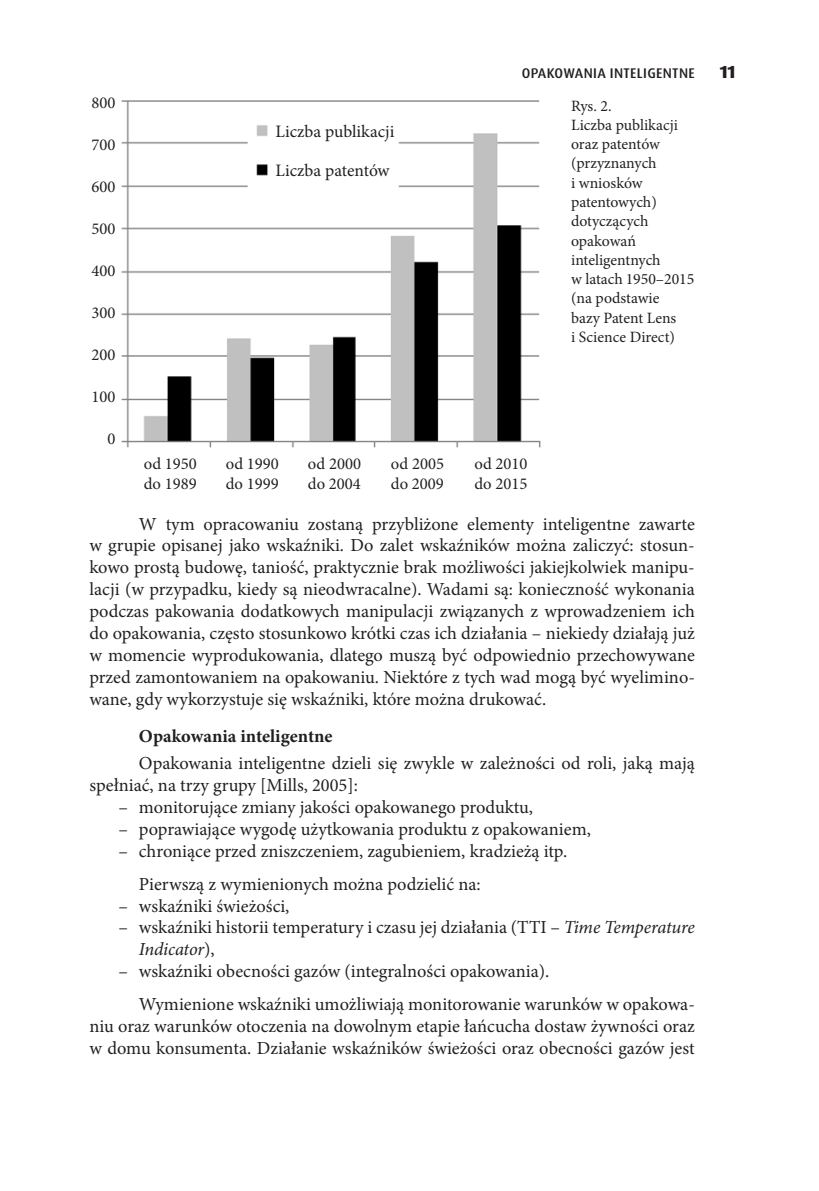
<style>
.page{position:relative;width:819px;height:1191px;background:#fff}
.page>*{position:absolute;margin:0;border:0;box-sizing:border-box;transform-origin:0 0}
.t1{font:18.38px/21.9px "Minion Pro";color:#231f20}
.t2{font:700 18.38px "Minion Pro";color:#231f20}
.t3{font:17.5px "Minion Pro";color:#231f20}
.t4{font:800 17.5px "Dax Pro";color:#231f20}
.t5{font:16.62px/19.2px "Minion Pro";color:#231f20}
.t6{font:15.75px/19.2px "Minion Pro";color:#231f20}
.t7{font:500 14px "Dax Pro";letter-spacing:.025em;color:#231f20}
.s1{font-style:italic}
</style>
<div class="page">
<img style="left:121px;top:100px;width:420px;height:348px">
<div style="left:271px;top:124px;width:126px;height:27px;background:#fff"></div>
<div style="left:271px;top:163px;width:123px;height:23px;background:#fff"></div>
<p class="t5" style="left:92px;top:94px;width:25px">800</p>
<p class="t5" style="left:92px;top:136px;width:25px">700</p>
<p class="t5" style="left:92px;top:178px;width:25px">600</p>
<p class="t5" style="left:92px;top:220px;width:25px">500</p>
<p class="t5" style="left:92px;top:262px;width:25px">400</p>
<p class="t5" style="left:92px;top:304px;width:25px">300</p>
<p class="t5" style="left:92px;top:346px;width:25px">200</p>
<p class="t5" style="left:92px;top:388px;width:25px">100</p>
<p class="t3" style="left:275px;top:124px;width:120px">Liczba publikacji</p>
<p class="t3" style="left:275px;top:163px;width:116px">Liczba patentów</p>
<p class="t7" style="left:521px;top:65px;width:174px">OPAKOWANIA INTELIGENTNE</p>
<p class="t4" style="left:719px;top:62px;width:17px">11</p>
<p class="t6" style="left:571px;top:97px;width:125px">Rys. 2.<br>Liczba publikacji oraz patentów (przyznanych<br>i wniosków patentowych) dotyczących opakowań inteligentnych<br>w latach 1950–2015 (na podstawie<br>bazy Patent Lens<br>i Science Direct)</p>
<p class="t5" style="left:144px;top:456px;width:55px">od 1950 do 1989</p>
<p class="t5" style="left:226px;top:456px;width:55px">od 1990 do 1999</p>
<p class="t5" style="left:308px;top:456px;width:55px">od 2000 do 2004</p>
<p class="t5" style="left:391px;top:456px;width:55px">od 2005 do 2009</p>
<p class="t5" style="left:474px;top:456px;width:55px">od 2010 do 2015</p>
<p class="t1" style="left:89px;top:514px;width:607px;text-align:justify;text-indent:50px">W tym opracowaniu zostaną przybliżone elementy inteligentne zawarte w grupie opisanej jako wskaźniki. Do zalet wskaźników można zaliczyć: stosun&shy;kowo prostą budowę, taniość, praktycznie brak możliwości jakiejkolwiek manipu&shy;lacji (w przypadku, kiedy są nieodwracalne). Wadami są: konieczność wykonania podczas pakowania dodatkowych manipulacji związanych z wprowadzeniem ich do opakowania, często stosunkowo krótki czas ich działania – niekiedy działają już w momencie wyprodukowania, dlatego muszą być odpowiednio przechowywane przed zamontowaniem na opakowaniu. Niektóre z tych wad mogą być wyelimino&shy;wane, gdy wykorzystuje się wskaźniki, które można drukować.</p>
<p class="t2" style="left:139px;top:729px;width:195px">Opakowania inteligentne</p>
<p class="t1" style="left:89px;top:754px;width:607px;text-indent:50px">Opakowania inteligentne dzieli się zwykle w zależności od roli, jaką mają spełniać, na trzy grupy [Mills, 2005]:</p>
<p class="t1" style="left:118px;top:798px;width:416px">– monitorujące zmiany jakości opakowanego produktu,</p>
<p class="t1" style="left:118px;top:820px;width:474px">– poprawiające wygodę użytkowania produktu z opakowaniem,</p>
<p class="t1" style="left:139px;top:836px;width:430px;line-height:32.7px;text-indent:-20px">– chroniące przed zniszczeniem, zagubieniem, kradzieżą itp.<br>Pierwszą z wymienionych można podzielić na:</p>
<p class="t1" style="left:118px;top:896px;width:172px">– wskaźniki świeżości,</p>
<p class="t1" style="left:139px;top:918px;width:557px;text-indent:-20px">– wskaźniki historii temperatury i czasu jej działania (TTI – <span class="s1">Time Temperature<br>Indicator</span>),</p>
<p class="t1" style="left:139px;top:956px;width:557px;line-height:32.7px;text-indent:-20px">– wskaźniki obecności gazów (integralności opakowania).<br>Wymienione wskaźniki umożliwiają monitorowanie warunków w opakowa-</p>
<p class="t1" style="left:89px;top:1016px;width:607px">niu oraz warunków otoczenia na dowolnym etapie łańcucha dostaw żywności oraz w domu konsumenta. Działanie wskaźników świeżości oraz obecności gazów jest</p>
</div>
